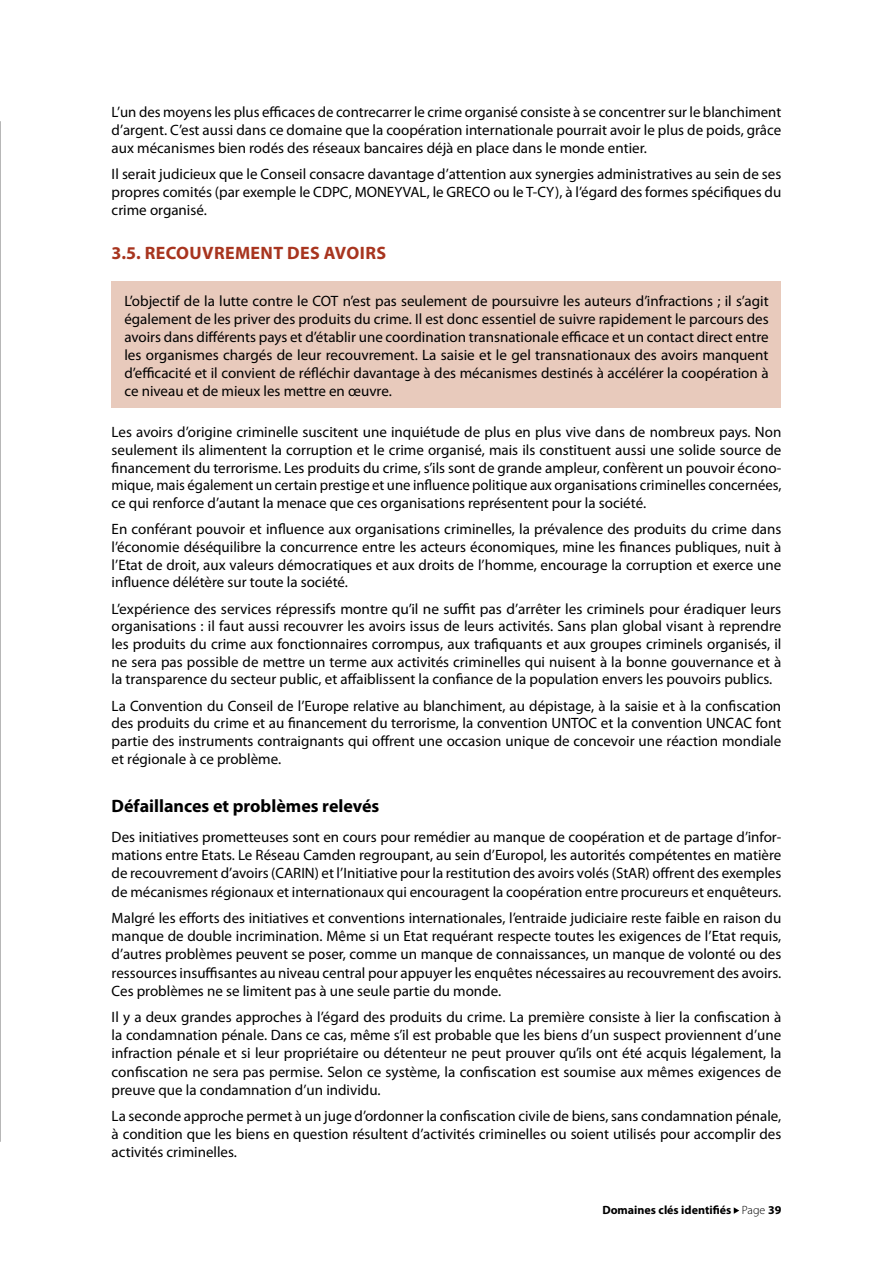
<style>
.page{position:relative;width:893px;height:1263px;background:#fff}
.page>*{position:absolute;margin:0;border:0;box-sizing:border-box;transform-origin:0 0}
.t1{font:700 18px "Myriad Pro";color:#000}
.t2{font:700 18px "Myriad Pro";letter-spacing:.02em;color:#a8351f}
.t3{font:15px/17.7px "Myriad Pro";color:#000;text-align:justify}
.t4{font:700 12px "Myriad Pro";color:#000}
.s1{font-weight:300}
</style>
<div class="page">
<svg style="left:734px;top:1207px;width:5px;height:7px"></svg>
<div style="left:112px;top:282px;width:669px;height:126px;background:#e8cabc"></div>
<hr style="left:0;top:121px;width:1px;height:1021px;background:#706f6f">
<p class="t3" style="left:112px;top:102px;width:671px">L’un des moyens les plus efficaces de contrecarrer le crime organisé consiste à se concentrer sur le blanchiment d’argent. C’est aussi dans ce domaine que la coopération internationale pourrait avoir le plus de poids, grâce aux mécanismes bien rodés des réseaux bancaires déjà en place dans le monde entier.</p>
<p class="t3" style="left:112px;top:165px;width:671px">Il serait judicieux que le Conseil consacre davantage d’attention aux synergies administratives au sein de ses propres comités (par exemple le CDPC, MONEYVAL, le GRECO ou le T-CY), à l’égard des formes spécifiques du crime organisé.</p>
<p class="t2" style="left:112px;top:241px;width:276px">3.5. RECOUVREMENT DES AVOIRS</p>
<p class="t3" style="left:124px;top:291px;width:646px">L’objectif de la lutte contre le COT n’est pas seulement de poursuivre les auteurs d’infractions ; il s’agit également de les priver des produits du crime. Il est donc essentiel de suivre rapidement le parcours des avoirs dans différents pays et d’établir une coordination transnationale efficace et un contact direct entre les organismes chargés de leur recouvrement. La saisie et le gel transnationaux des avoirs manquent d’efficacité et il convient de réfléchir davantage à des mécanismes destinés à accélérer la coopération à ce niveau et de mieux les mettre en œuvre.</p>
<p class="t3" style="left:112px;top:423px;width:671px">Les avoirs d’origine criminelle suscitent une inquiétude de plus en plus vive dans de nombreux pays. Non seulement ils alimentent la corruption et le crime organisé, mais ils constituent aussi une solide source de financement du terrorisme. Les produits du crime, s’ils sont de grande ampleur, confèrent un pouvoir écono&shy;mique, mais également un certain prestige et une influence politique aux organisations criminelles concernées, ce qui renforce d’autant la menace que ces organisations représentent pour la société.</p>
<p class="t3" style="left:112px;top:520px;width:671px">En conférant pouvoir et influence aux organisations criminelles, la prévalence des produits du crime dans l’économie déséquilibre la concurrence entre les acteurs économiques, mine les finances publiques, nuit à l’Etat de droit, aux valeurs démocratiques et aux droits de l’homme, encourage la corruption et exerce une influence délétère sur toute la société.</p>
<p class="t3" style="left:112px;top:599px;width:671px">L’expérience des services répressifs montre qu’il ne suffit pas d’arrêter les criminels pour éradiquer leurs organisations : il faut aussi recouvrer les avoirs issus de leurs activités. Sans plan global visant à reprendre les produits du crime aux fonctionnaires corrompus, aux trafiquants et aux groupes criminels organisés, il ne sera pas possible de mettre un terme aux activités criminelles qui nuisent à la bonne gouvernance et à la transparence du secteur public, et affaiblissent la confiance de la population envers les pouvoirs publics.</p>
<p class="t3" style="left:112px;top:696px;width:671px">La Convention du Conseil de l’Europe relative au blanchiment, au dépistage, à la saisie et à la confiscation des produits du crime et au financement du terrorisme, la convention UNTOC et la convention UNCAC font partie des instruments contraignants qui offrent une occasion unique de concevoir une réaction mondiale et régionale à ce problème.</p>
<p class="t1" style="left:112px;top:794px;width:269px">Défaillances et problèmes relevés</p>
<p class="t3" style="left:112px;top:827px;width:671px;line-height:18.3px">Des initiatives prometteuses sont en cours pour remédier au manque de coopération et de partage d’infor&shy;mations entre Etats. Le Réseau Camden regroupant, au sein d’Europol, les autorités compétentes en matière de recouvrement d’avoirs (CARIN) et l’Initiative pour la restitution des avoirs volés (StAR) offrent des exemples de mécanismes régionaux et internationaux qui encouragent la coopération entre procureurs et enquêteurs.</p>
<p class="t3" style="left:112px;top:908px;width:671px;line-height:18.3px">Malgré les efforts des initiatives et conventions internationales, l’entraide judiciaire reste faible en raison du manque de double incrimination. Même si un Etat requérant respecte toutes les exigences de l’Etat requis, d’autres problèmes peuvent se poser, comme un manque de connaissances, un manque de volonté ou des ressources insuffisantes au niveau central pour appuyer les enquêtes nécessaires au recouvrement des avoirs.<br>Ces problèmes ne se limitent pas à une seule partie du monde.</p>
<p class="t3" style="left:112px;top:1007px;width:671px;line-height:18.3px">Il y a deux grandes approches à l’égard des produits du crime. La première consiste à lier la confiscation à la condamnation pénale. Dans ce cas, même s’il est probable que les biens d’un suspect proviennent d’une infraction pénale et si leur propriétaire ou détenteur ne peut prouver qu’ils ont été acquis légalement, la confiscation ne sera pas permise. Selon ce système, la confiscation est soumise aux mêmes exigences de preuve que la condamnation d’un individu.</p>
<p class="t3" style="left:112px;top:1106px;width:671px">La seconde approche permet à un juge d’ordonner la confiscation civile de biens, sans condamnation pénale, à condition que les biens en question résultent d’activités criminelles ou soient utilisés pour accomplir des activités criminelles.</p>
<p class="t4" style="left:602px;top:1202px;width:180px">Domaines clés identifiés <span class="s1">Page</span> 39</p>
</div>
